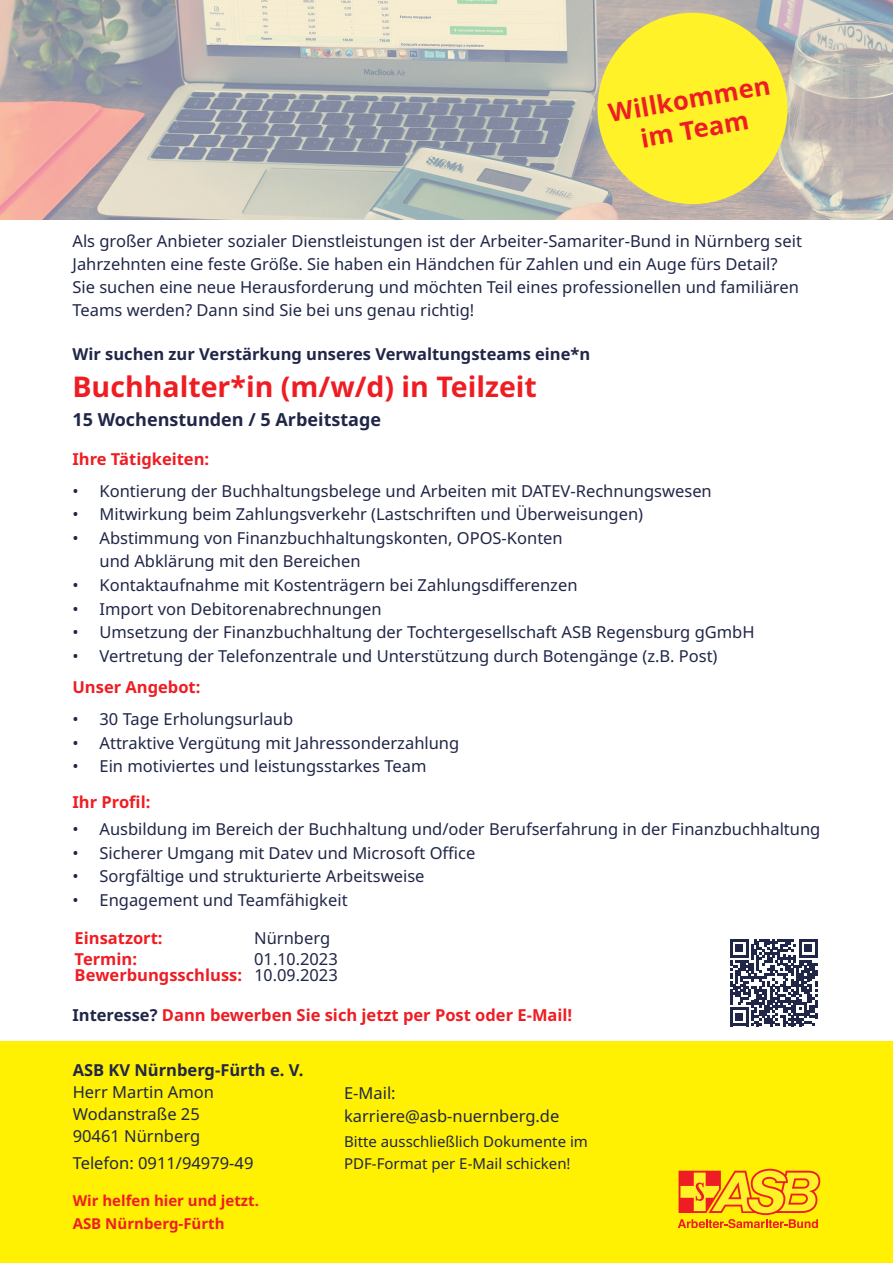
<style>
.page{position:relative;width:893px;height:1263px;background:#fff}
.page>*{position:absolute;margin:0;border:0;box-sizing:border-box;transform-origin:0 0}
.t1{font:700 28.5px "Noto Sans";color:#ee1d23}
.t2{font:700 25.5px/30.6px "Noto Sans";color:#ee1d23;text-align:center}
.t3{font:700 18px "Noto Sans";color:#202647}
.t4{font:16.5px/22.8px "Noto Sans";color:#202647}
.t5{font:700 16.5px/15.9px "Noto Sans";color:#ee1d23;text-align:right}
.t6{font:700 16.5px "Noto Sans";color:#202647}
.t7{font:15px/21.3px "Noto Sans";color:#202647}
.t8{font:700 15px/22.5px "Noto Sans";color:#ee1d23}
.s1{font-weight:400;color:#202647}
.s2{color:#202647}
</style>
<div class="page">
<div style="left:0;top:1042px;width:893px;height:221px;background:#fff101"></div>
<svg style="left:678px;top:1169px;width:142px;height:59px"></svg>
<img style="left:0;top:0;width:893px;height:219px">
<svg style="left:730px;top:939px;width:87px;height:87px"></svg>
<div style="left:597px;top:13px;width:190px;height:191px;background:#fff229;border-radius:50%"></div>
<h2 class="t2" style="left:606px;top:99px;width:165px;rotate:-10deg">Willkommen im Team</h2>
<p class="t4" style="left:72px;top:230px;width:731px">Als großer Anbieter sozialer Dienstleistungen ist der Arbeiter-Samariter-Bund in Nürnberg seit Jahrzehnten eine feste Größe. Sie haben ein Händchen für Zahlen und ein Auge fürs Detail?<br>Sie suchen eine neue Herausforderung und möchten Teil eines professionellen und familiären Teams werden? Dann sind Sie bei uns genau richtig!</p>
<p class="t6" style="left:72px;top:344px;width:519px">Wir suchen zur Verstärkung unseres Verwaltungsteams eine*n</p>
<h1 class="t1" style="left:72px;top:370px;width:466px">Buchhalter*in (m/w/d) in Teilzeit</h1>
<p class="t3" style="left:72px;top:409px;width:310px">15 Wochenstunden / 5 Arbeitstage</p>
<p class="t5" style="left:72px;top:452px;width:138px">Ihre Tätigkeiten:</p>
<p class="t4" style="left:72px;top:479px;width:641px">• Kontierung der Buchhaltungsbelege und Arbeiten mit DATEV-Rechnungswesen</p>
<p class="t4" style="left:72px;top:503px;width:572px">• Mitwirkung beim Zahlungsverkehr (Lastschriften und Überweisungen)</p>
<p class="t4" style="left:99px;top:527px;width:465px;text-indent:-27px">• Abstimmung von Finanzbuchhaltungskonten, OPOS-Konten und Abklärung mit den Bereichen</p>
<p class="t4" style="left:72px;top:574px;width:507px">• Kontaktaufnahme mit Kostenträgern bei Zahlungsdifferenzen</p>
<p class="t4" style="left:72px;top:597px;width:311px">• Import von Debitorenabrechnungen</p>
<p class="t4" style="left:72px;top:621px;width:684px">• Umsetzung der Finanzbuchhaltung der Tochtergesellschaft ASB Regensburg gGmbH</p>
<p class="t4" style="left:72px;top:645px;width:647px">• Vertretung der Telefonzentrale und Unterstützung durch Botengänge (z.B. Post)</p>
<p class="t5" style="left:72px;top:680px;width:129px">Unser Angebot:</p>
<p class="t4" style="left:72px;top:708px;width:222px">• 30 Tage Erholungsurlaub</p>
<p class="t4" style="left:72px;top:731px;width:388px">• Attraktive Vergütung mit Jahressonderzahlung</p>
<p class="t4" style="left:72px;top:755px;width:355px">• Ein motiviertes und leistungsstarkes Team</p>
<p class="t5" style="left:72px;top:794px;width:79px">Ihr Profil:</p>
<p class="t4" style="left:72px;top:818px;width:749px">• Ausbildung im Bereich der Buchhaltung und/oder Berufserfahrung in der Finanzbuchhaltung</p>
<p class="t4" style="left:72px;top:841px;width:404px">• Sicherer Umgang mit Datev und Microsoft Office</p>
<p class="t4" style="left:72px;top:865px;width:354px">• Sorgfältige und strukturierte Arbeitsweise</p>
<p class="t4" style="left:72px;top:889px;width:277px">• Engagement und Teamfähigkeit</p>
<p class="t5" style="left:75px;top:930px;width:90px">Einsatzort:</p>
<p class="t4" style="left:254px;top:926px;width:77px">Nürnberg</p>
<p class="t5" style="left:75px;top:952px;width:64px">Termin:</p>
<p class="t5" style="left:75px;top:952px;width:265px"><span class="s1">01.</span><span class="s1">10</span><span class="s1">.2023<br></span>Bewerbungsschluss: <span class="s1">10</span><span class="s1">.0</span><span class="s1">9</span><span class="s1">.2023</span></p>
<p class="t5" style="left:72px;top:1008px;width:501px"><span class="s2">Interesse?</span> Dann bewerben Sie sich jetzt per Post oder E-Mail!</p>
<p class="t6" style="left:73px;top:1060px;width:232px">ASB KV Nürnberg-Fürth e. V.</p>
<p class="t4" style="left:73px;top:1081px;width:143px;line-height:22.2px">Herr Martin Amon<br>Wodanstraße 25<br>90461 Nürnberg</p>
<p class="t4" style="left:73px;top:1151px;width:182px">Telefon: 0911/94979-49</p>
<p class="t8" style="left:73px;top:1190px;width:188px">Wir helfen hier und jetzt.<br>ASB Nürnberg-Fürth</p>
<p class="t4" style="left:344px;top:1081px;width:217px">E-Mail: karriere@asb-nuernberg.de</p>
<p class="t7" style="left:344px;top:1131px;width:245px">Bitte ausschließlich Dokumente im<br>PDF-Format per E-Mail schicken!</p>
</div>
